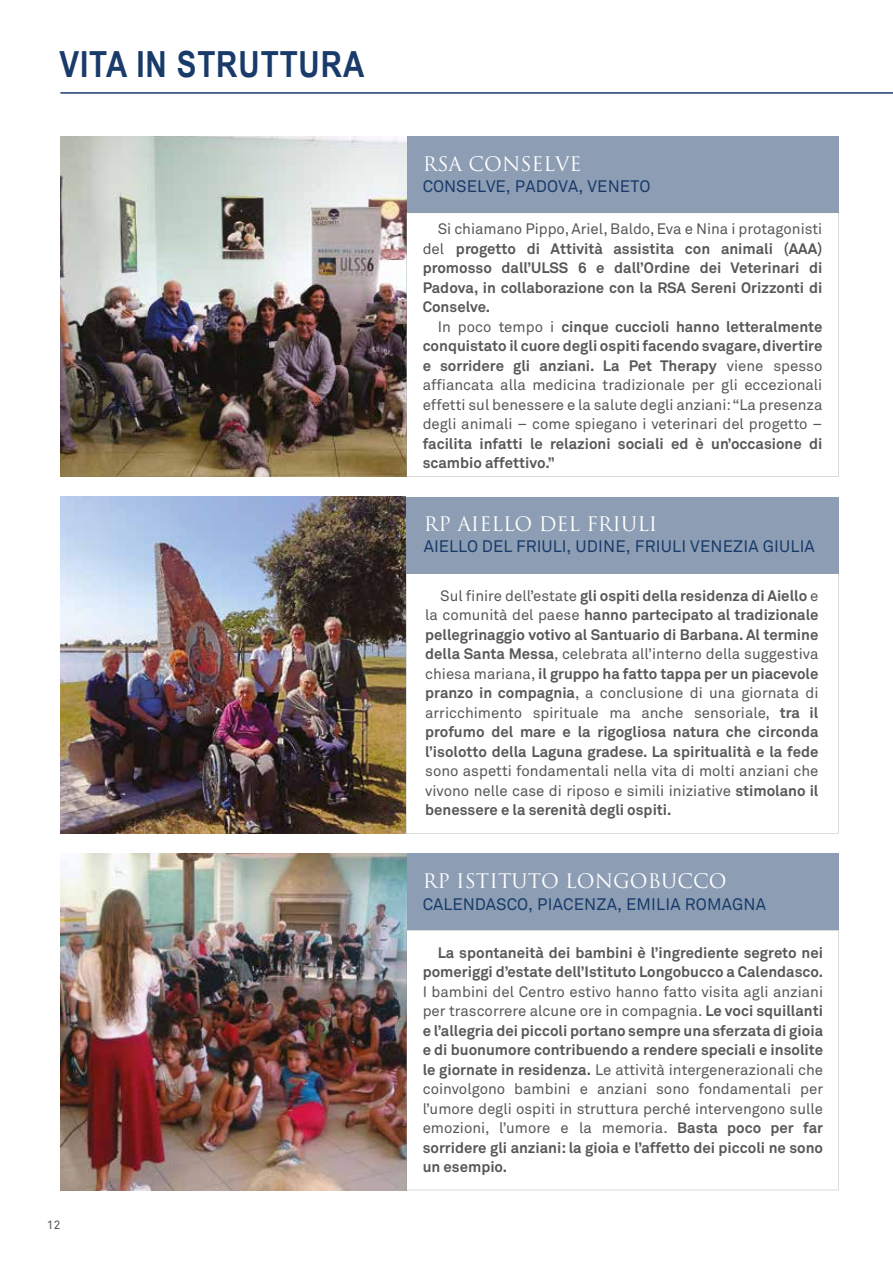
<style>
.page{position:relative;width:893px;height:1263px;background:#fff}
.page>*{position:absolute;margin:0;border:0;box-sizing:border-box;transform-origin:0 0}
.t1{font:700 36px "Arial Narrow";letter-spacing:.025em;color:#193b6a}
.t2{font:19.5px "Trajan Pro";color:#fff}
.t3{font:16.5px "Akkurat";letter-spacing:.01em;color:#193b6a}
.t4{font:15px/19.5px "Akkurat";color:#575756;text-align:justify}
.t5{font:700 15px/19.5px "Akkurat";color:#575756;text-align:justify}
.t6{font:12px "Akkurat";color:#575756}
.s1{font-weight:400}
.s2{font-weight:700}
</style>
<div class="page">
<hr style="left:60px;top:92px;width:833px;height:2px;background:#193b6a">
<div style="left:406px;top:136px;width:433px;height:77px;background:#8c9db4"></div>
<div style="left:406px;top:497px;width:433px;height:76px;background:#8c9db4"></div>
<div style="left:406px;top:853px;width:433px;height:77px;background:#8c9db4"></div>
<img style="left:60px;top:136px;width:346px;height:341px">
<img style="left:60px;top:497px;width:346px;height:336px">
<img style="left:60px;top:853px;width:346px;height:337px">
<svg style="left:406px;top:930px;width:433px;height:260px"></svg>
<svg style="left:406px;top:573px;width:433px;height:260px"></svg>
<svg style="left:406px;top:213px;width:433px;height:264px"></svg>
<h1 class="t1" style="left:60px;top:38px;width:306px">VITA IN STRUTTURA</h1>
<p class="t6" style="left:47px;top:1218px;width:15px">12</p>
<h2 class="t2" style="left:423px;top:151px;width:160px">RSA CONSELVE</h2>
<p class="t3" style="left:423px;top:176px;width:229px">CONSELVE, PADOVA, VENETO</p>
<p class="t5" style="left:423px;top:219px;width:401px;text-indent:15px"><span class="s1">Si chiamano Pippo, Ariel, Baldo, Eva e Nina i protagonisti del</span> progetto di Attività assistita con animali (AAA) promosso dall’ULSS 6 e dall’Ordine dei Veterinari di Padova, in collaborazione con la RSA Sereni Orizzonti di Conselve.</p>
<p class="t4" style="left:423px;top:317px;width:401px;text-indent:15px">In poco tempo i <span class="s2">cinque cuccioli hanno letteralmente conquistato il cuore degli ospiti facendo svagare, divertire e sorridere gli anziani. La Pet Therapy</span> viene spesso affiancata alla medicina tradizionale per gli eccezionali effetti sul benessere e la salute degli anziani: “La presenza degli animali – come spiegano i veterinari del progetto –</p>
<p class="t5" style="left:423px;top:434px;width:401px">facilita infatti le relazioni sociali ed è un’occasione di scambio affettivo.”</p>
<h2 class="t2" style="left:424px;top:512px;width:235px">RP AIELLO DEL FRIULI</h2>
<p class="t3" style="left:424px;top:537px;width:393px">AIELLO DEL FRIULI, UDINE, FRIULI VENEZIA GIULIA</p>
<p class="t5" style="left:425px;top:586px;width:395px;text-indent:15px"><span class="s1">Sul finire dell’estate</span> gli ospiti della residenza di Aiello <span class="s1">e la comunità del paese</span> hanno partecipato al tradizionale pellegrinaggio votivo al Santuario di Barbana. Al termine della Santa Messa<span class="s1">, celebrata all’interno della suggestiva chiesa mariana,</span> il gruppo ha fatto tappa per un piacevole pranzo in compagnia<span class="s1">, a conclusione di una giornata di arricchimento spirituale ma anche sensoriale,</span> tra il profumo del mare e la rigogliosa natura che circonda l’isolotto della Laguna gradese. La spiritualità e la fede</p>
<p class="t4" style="left:425px;top:762px;width:395px">sono aspetti fondamentali nella vita di molti anziani che vivono nelle case di riposo e simili iniziative <span class="s2">stimolano il benessere e la serenità degli ospiti.</span></p>
<h2 class="t2" style="left:423px;top:868px;width:305px">RP ISTITUTO LONGOBUCCO</h2>
<p class="t3" style="left:423px;top:895px;width:345px">CALENDASCO, PIACENZA, EMILIA ROMAGNA</p>
<p class="t5" style="left:423px;top:943px;width:402px;text-align:right">La spontaneità dei bambini è l’ingrediente segreto nei pomeriggi d’estate dell’Istituto Longobucco a Calendasco.</p>
<p class="t4" style="left:423px;top:982px;width:402px">I bambini del Centro estivo hanno fatto visita agli anziani per trascorrere alcune ore in compagnia. <span class="s2">Le voci squillanti e l’allegria dei piccoli portano sempre una sferzata di gioia e di buonumore contribuendo a rendere speciali e insolite le giornate in residenza.</span> Le attività intergenerazionali che coinvolgono bambini e anziani sono fondamentali per l’umore degli ospiti in struttura perché intervengono sulle emozioni, l’umore e la memoria. <span class="s2">Basta poco per far sorridere gli anziani: la gioia e l’affetto dei piccoli ne sono un esempio.</span></p>
</div>
